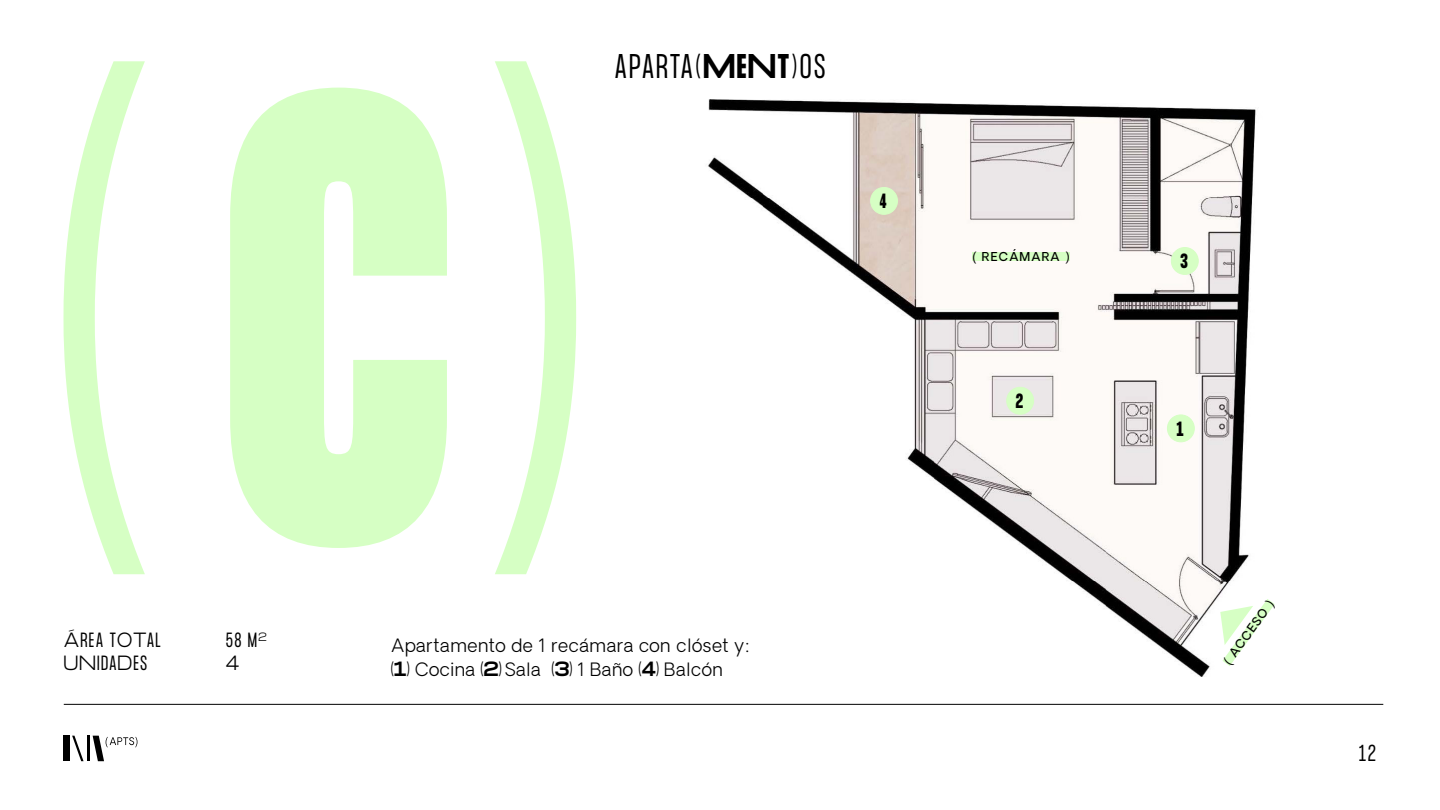
<style>
.page{position:relative;width:1440px;height:810px;background:#fff}
.page>*{position:absolute;margin:0;border:0;box-sizing:border-box;transform-origin:0 0}
.t1{font:300 625.42px "Formula Condensed";color:#d6ffc4}
.t2{font:300 30px "Formula Condensed";color:#000}
.t3{font:300 20.25px "Formula Condensed";color:#000}
.t4{font:300 18px/24px "Oakes Grotesk";letter-spacing:.03em;color:#000}
.t5{font:300 18px "Formula Condensed";letter-spacing:.08em;color:#000}
.t6{font:700 18px "Formula Condensed";color:#000}
.t7{font:500 12px "Oakes Grotesk";letter-spacing:.09em;color:#000}
.s1{font-weight:900;font-size:561.38px}
.s2{font-weight:700}
.s3{font-family:"Formula Condensed";font-weight:700}
</style>
<div class="page">
<svg style="left:72px;top:736px;width:12px;height:25px"></svg>
<hr style="left:87px;top:736px;width:2px;height:25px;background:#000">
<svg style="left:93px;top:736px;width:44px;height:25px"></svg>
<div style="left:64px;top:736px;width:6px;height:25px;background:#000"></div>
<img style="left:708px;top:100px;width:548px;height:576px">
<hr style="left:64px;top:704px;width:1319px;height:1px;background:#000">
<svg style="left:1220px;top:599px;width:55px;height:67px"></svg>
<div style="left:1167px;top:415px;width:27px;height:27px;background:#d6ffc4;border-radius:50%"></div>
<div style="left:1167px;top:415px;width:28px;height:27px;border:1px solid #d6ffc4;border-radius:50%"></div>
<div style="left:1007px;top:387px;width:27px;height:27px;background:#d6ffc4;border-radius:50%"></div>
<div style="left:1006px;top:387px;width:28px;height:28px;border:1px solid #d6ffc4;border-radius:50%"></div>
<div style="left:1171px;top:248px;width:27px;height:26px;background:#d6ffc4;border-radius:50%"></div>
<div style="left:1171px;top:247px;width:28px;height:28px;border:1px solid #d6ffc4;border-radius:50%"></div>
<div style="left:871px;top:187px;width:26px;height:27px;background:#d6ffc4;border-radius:50%"></div>
<div style="left:870px;top:187px;width:28px;height:28px;border:1px solid #d6ffc4;border-radius:50%"></div>
<div style="left:972px;top:252px;width:98px;height:9px;background:#d6ffc4"></div>
<h1 class="t1" style="left:43px;top:-52px;width:555px">(<span class="s1">C</span>)</h1>
<h2 class="t2" style="left:615px;top:49px;width:213px">APARTA(<span class="s2">MENT</span>)OS</h2>
<p class="t5" style="left:64px;top:629px;width:99px">ÁREA TOTAL</p>
<p class="t5" style="left:226px;top:629px;width:42px">58 M<sup>2</sup></p>
<p class="t5" style="left:64px;top:653px;width:85px">UNIDADES</p>
<p class="t5" style="left:226px;top:653px;width:15px">4</p>
<p class="t4" style="left:391px;top:634px;width:360px">Apartamento de 1 recámara con clóset y: <span class="s3">(1)</span> Cocina <span class="s3">(2)</span> Sala <span class="s3">(3)</span> 1 Baño <span class="s3">(4)</span> Balcón</p>
<p class="t6" style="left:880px;top:190px;width:8px">4</p>
<p class="t7" style="left:972px;top:249px;width:99px">( RECÁMARA )</p>
<p class="t6" style="left:1016px;top:390px;width:9px">2</p>
<p class="t6" style="left:1180px;top:250px;width:9px">3</p>
<p class="t6" style="left:1177px;top:418px;width:8px">1</p>
<p class="t7" style="left:1220px;top:659px;width:78px;rotate:-54deg">( ACCESO )</p>
<p class="t3" style="left:1359px;top:741px;width:19px">12</p>
</div>
